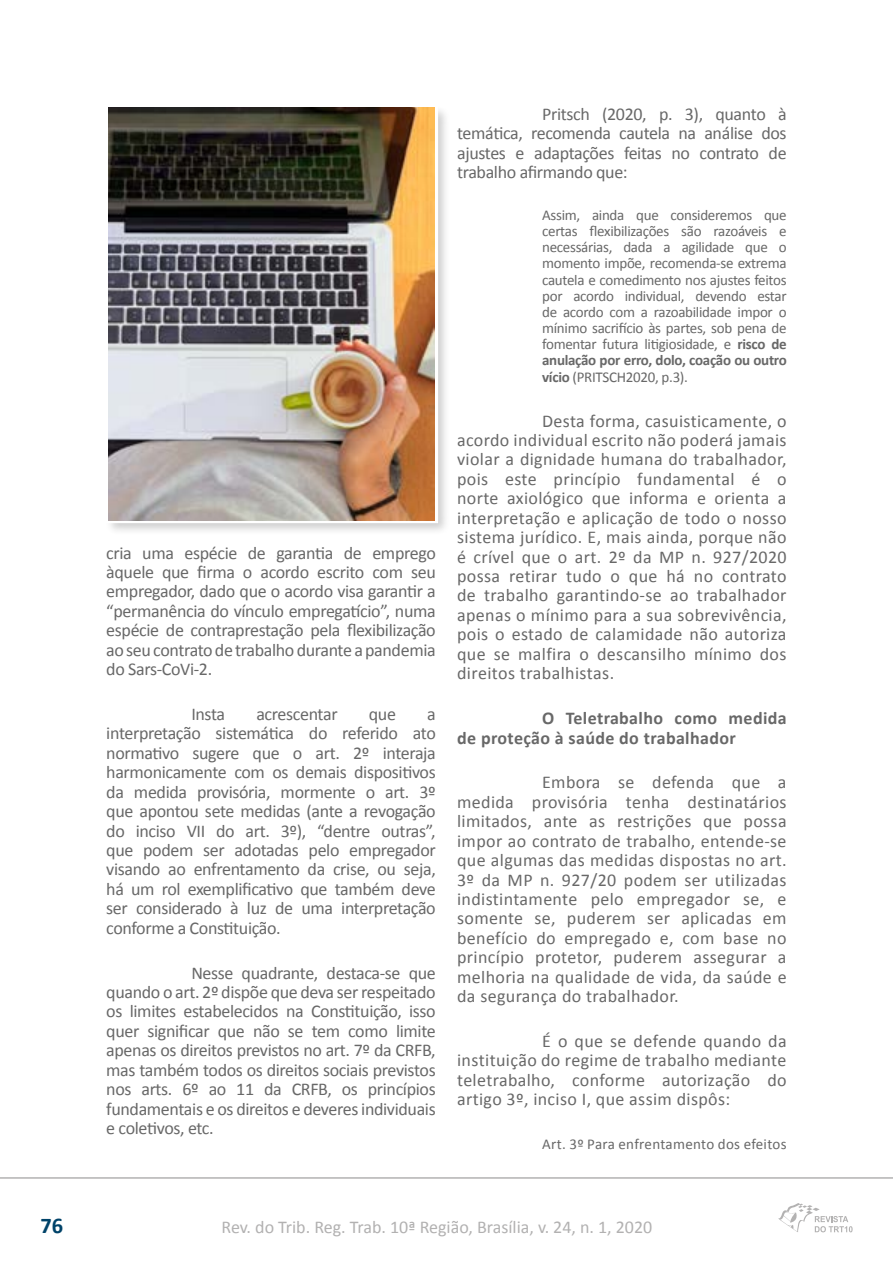
<style>
.page{position:relative;width:893px;height:1263px;background:#fff}
.page>*{position:absolute;margin:0;border:0;box-sizing:border-box;transform-origin:0 0}
.t1{font:700 22.5px "Calibri";color:#004369}
.t2{font:18px/19.4px "Calibri";letter-spacing:-.02em;color:#686868;text-align:justify}
.t3{font:18px "Calibri";color:#b2b1b1}
.t4{font:700 18px/19.4px "Calibri";letter-spacing:.02em;color:#686868}
.t5{font:15px/16.2px "Calibri";letter-spacing:-.02em;color:#686868;text-align:justify}
.t6{font:15px "Calibri";letter-spacing:.02em;color:#686868}
.s1{font-weight:700}
</style>
<div class="page">
<hr style="left:0;top:1177px;width:893px;height:2px;background:#b3b2b2">
<svg style="left:778px;top:1203px;width:75px;height:30px"></svg>
<div style="left:104px;top:104px;width:346px;height:431px;background:#000;opacity:.2"></div>
<div style="left:104px;top:104px;width:334px;height:419px;border:4px solid #fff"></div>
<img style="left:108px;top:107px;width:326px;height:413px">
<p class="t2" style="left:106px;top:543px;width:331px">cria uma espécie de garantia de emprego àquele que firma o acordo escrito com seu empregador, dado que o acordo visa garantir a “permanência do vínculo empregatício”, numa espécie de contraprestação pela flexibilização ao seu contrato de trabalho durante a pandemia do Sars-CoVi-2.</p>
<p class="t2" style="left:191px;top:704px;width:35px">Insta</p>
<p class="t2" style="left:256px;top:704px;width:83px">acrescentar</p>
<p class="t2" style="left:369px;top:704px;width:29px">que</p>
<p class="t2" style="left:106px;top:704px;width:331px;text-indent:321px">a interpretação sistemática do referido ato normativo sugere que o art. 2º interaja harmonicamente com os demais dispositivos da medida provisória, mormente o art. 3º que apontou sete medidas (ante a revogação do inciso VII do art. 3º), “dentre outras”, que podem ser adotadas pelo empregador visando ao enfrentamento da crise, ou seja, há um rol exemplificativo que também deve ser considerado à luz de uma interpretação conforme a Constituição.</p>
<p class="t2" style="left:106px;top:963px;width:331px;text-indent:85px">Nesse quadrante, destaca-se que quando o art. 2º dispõe que deva ser respeitado os limites estabelecidos na Constituição, isso quer significar que não se tem como limite apenas os direitos previstos no art. 7º da CRFB, mas também todos os direitos sociais previstos nos arts. 6º ao 11 da CRFB, os princípios fundamentais e os direitos e deveres individuais e coletivos, etc.</p>
<p class="t2" style="left:457px;top:104px;width:331px;text-indent:85px">Pritsch (2020, p. 3), quanto à temática, recomenda cautela na análise dos ajustes e adaptações feitas no contrato de trabalho afirmando que:</p>
<p class="t5" style="left:542px;top:207px;width:246px">Assim, ainda que consideremos que certas flexibilizações são razoáveis e necessárias, dada a agilidade que o momento impõe, recomenda-se extrema cautela e comedimento nos ajustes feitos por acordo individual, devendo estar de acordo com a razoabilidade impor o mínimo sacrifício às partes, sob pena de fomentar futura litigiosidade, e <span class="s1">risco de anulação por erro, dolo, coação ou outro vício</span> (PRITSCH2020, p.3).</p>
<p class="t2" style="left:457px;top:411px;width:331px;text-indent:85px">Desta forma, casuisticamente, o acordo individual escrito não poderá jamais violar a dignidade humana do trabalhador, pois este princípio fundamental é o norte axiológico que informa e orienta a interpretação e aplicação de todo o nosso sistema jurídico. E, mais ainda, porque não é crível que o art. 2º da MP n. 927/2020 possa retirar tudo o que há no contrato de trabalho garantindo-se ao trabalhador apenas o mínimo para a sua sobrevivência, pois o estado de calamidade não autoriza que se malfira o descansilho mínimo dos direitos trabalhistas.</p>
<p class="t4" style="left:457px;top:708px;width:331px;text-indent:85px">O Teletrabalho como medida de proteção à saúde do trabalhador</p>
<p class="t2" style="left:457px;top:773px;width:331px;text-indent:85px">Embora se defenda que a medida provisória tenha destinatários limitados, ante as restrições que possa impor ao contrato de trabalho, entende-se que algumas das medidas dispostas no art.<br>3º da MP n. 927/20 podem ser utilizadas indistintamente pelo empregador se, e somente se, puderem ser aplicadas em benefício do empregado e, com base no princípio protetor, puderem assegurar a melhoria na qualidade de vida, da saúde e da segurança do trabalhador.</p>
<p class="t2" style="left:457px;top:1031px;width:331px;text-indent:85px">É o que se defende quando da instituição do regime de trabalho mediante teletrabalho, conforme autorização do artigo 3º, inciso I, que assim dispôs:</p>
<p class="t6" style="left:542px;top:1134px;width:246px">Art. 3º Para enfrentamento dos efeitos</p>
<p class="t1" style="left:40px;top:1211px;width:24px">76</p>
<p class="t3" style="left:222px;top:1215px;width:432px">Rev. do Trib. Reg. Trab. 10ª Região, Brasília, v. 24, n. 1, 2020</p>
</div>
